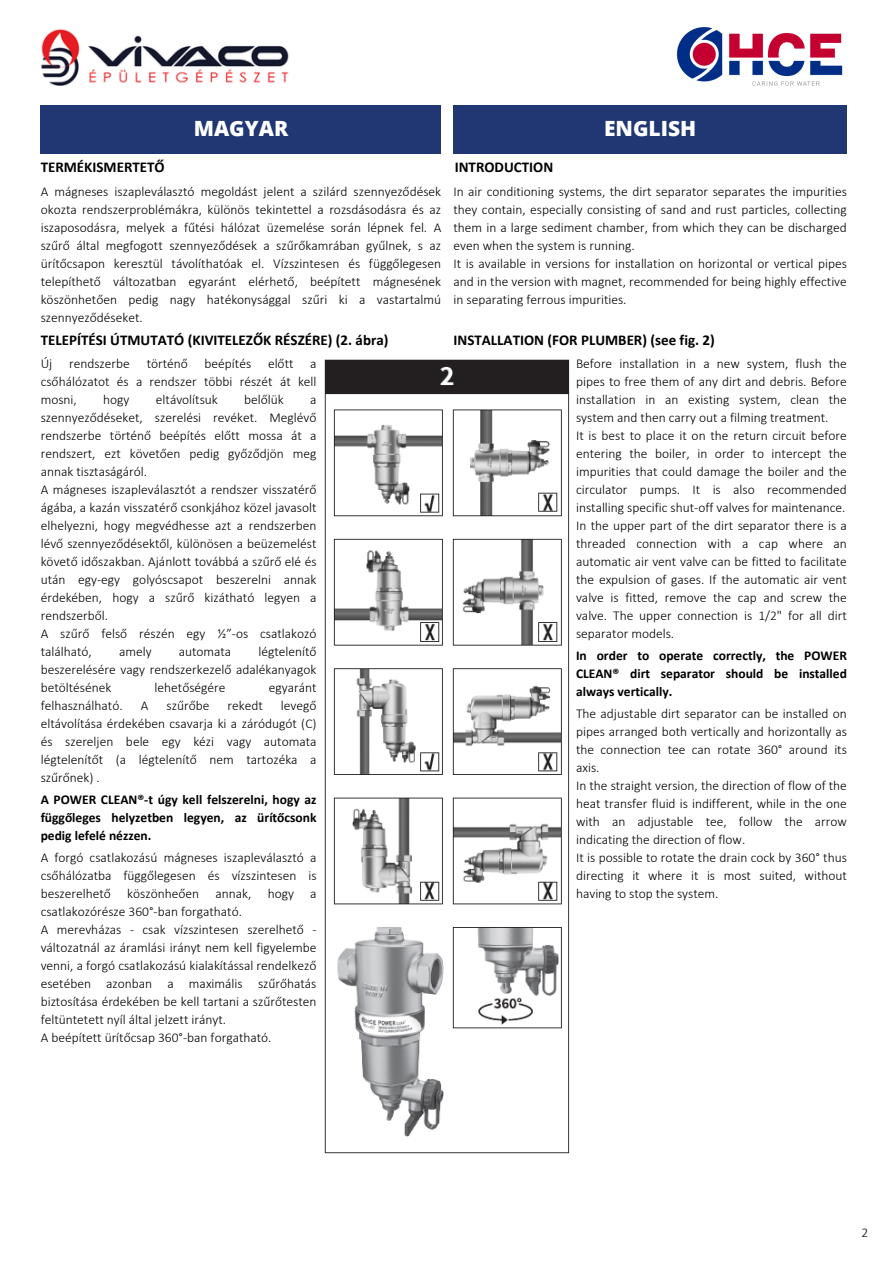
<style>
.page{position:relative;width:893px;height:1264px;background:#fff}
.page>*{position:absolute;margin:0;border:0;box-sizing:border-box;transform-origin:0 0}
.t1{font:800 21px "Open Sans";color:#fff}
.t2{font:700 15px "Calibri";color:#000}
.t3{font:300 13.5px/18px "Calibri";color:#000;text-align:justify}
.t4{font:700 13.5px/18px "Calibri";color:#000;text-align:justify}
</style>
<div class="page">
<img style="left:41px;top:29px;width:248px;height:56px">
<img style="left:676px;top:27px;width:167px;height:59px">
<div style="left:41px;top:105px;width:400px;height:49px;background:#203773"></div>
<div style="left:453px;top:105px;width:393px;height:49px;background:#203773"></div>
<img style="left:324px;top:359px;width:245px;height:795px">
<p class="t1" style="left:194px;top:114px;width:96px">MAGYAR</p>
<p class="t1" style="left:604px;top:114px;width:94px">ENGLISH</p>
<p class="t2" style="left:41px;top:161px;width:125px">TERMÉKISMERTETŐ</p>
<p class="t2" style="left:454px;top:161px;width:100px">INTRODUCTION</p>
<p class="t3" style="left:41px;top:184px;width:402px">A mágneses iszapleválasztó megoldást jelent a szilárd szennyeződések okozta rendszerproblémákra, különös tekintettel a rozsdásodásra és az iszaposodásra, melyek a fűtési hálózat üzemelése során lépnek fel. A szűrő által megfogott szennyeződések a szűrőkamrában gyűlnek, s az ürítőcsapon keresztül távolíthatóak el. Vízszintesen és függőlegesen telepíthető változatban egyaránt elérhető, beépített mágnesének köszönhetően pedig nagy hatékonysággal szűri ki a vastartalmú szennyeződéseket.</p>
<p class="t3" style="left:453px;top:184px;width:395px">In air conditioning systems, the dirt separator separates the impurities they contain, especially consisting of sand and rust particles, collecting them in a large sediment chamber, from which they can be discharged even when the system is running.</p>
<p class="t3" style="left:453px;top:255px;width:395px">It is available in versions for installation on horizontal or vertical pipes and in the version with magnet, recommended for being highly effective in separating ferrous impurities.</p>
<p class="t2" style="left:41px;top:333px;width:349px">TELEPÍTÉSI ÚTMUTATÓ (KIVITELEZŐK RÉSZÉRE) (2. ábra)</p>
<p class="t2" style="left:453px;top:333px;width:263px">INSTALLATION (FOR PLUMBER) (see fig. 2)</p>
<p class="t3" style="left:41px;top:356px;width:277px">Új rendszerbe történő beépítés előtt a csőhálózatot és a rendszer többi részét át kell mosni,</p>
<p class="t3" style="left:576px;top:356px;width:272px">Before installation in a new system, flush the pipes to free them of any dirt and debris. Before installation in an existing system, clean the system and then carry out a filming treatment.</p>
<p class="t3" style="left:576px;top:428px;width:272px">It is best to place it on the return circuit before entering the boiler, in order to intercept the impurities that could damage the boiler and the circulator pumps. It is also recommended installing specific shut-off valves for maintenance.</p>
<p class="t3" style="left:576px;top:518px;width:272px">In the upper part of the dirt separator there is a threaded connection with a cap where an automatic air vent valve can be fitted to facilitate the expulsion of gases. If the automatic air vent valve is fitted, remove the cap and screw the valve. The upper connection is 1/2" for all dirt separator models.</p>
<p class="t3" style="left:103px;top:392px;width:28px">hogy</p>
<p class="t3" style="left:156px;top:392px;width:63px">eltávolítsuk</p>
<p class="t3" style="left:244px;top:392px;width:41px">belőlük</p>
<p class="t3" style="left:41px;top:392px;width:277px;text-indent:269px">a szennyeződéseket, szerelési revéket. Meglévő rendszerbe történő beépítés előtt mossa át a rendszert, ezt követően pedig győződjön meg annak tisztaságáról.</p>
<p class="t3" style="left:41px;top:482px;width:277px">A mágneses iszapleválasztót a rendszer visszatérő ágába, a kazán visszatérő csonkjához közel javasolt elhelyezni, hogy megvédhesse azt a rendszerben lévő szennyeződésektől, különösen a beüzemelést követő időszakban. Ajánlott továbbá a szűrő elé és után egy-egy golyóscsapot beszerelni annak érdekében, hogy a szűrő kizátható legyen a rendszerből.</p>
<p class="t3" style="left:41px;top:626px;width:277px">A szűrő felső részén egy ½”-os csatlakozó található,</p>
<p class="t3" style="left:41px;top:644px;width:277px;text-indent:218px">légtelenítő beszerelésére vagy rendszerkezelő adalékanyagok betöltésének</p>
<p class="t3" style="left:119px;top:644px;width:34px">amely</p>
<p class="t3" style="left:179px;top:644px;width:54px">automata</p>
<p class="t4" style="left:576px;top:648px;width:272px">In order to operate correctly, the POWER CLEAN® dirt separator should be installed always vertically.</p>
<p class="t3" style="left:155px;top:680px;width:72px">lehetőségére</p>
<p class="t3" style="left:269px;top:680px;width:49px">egyaránt</p>
<p class="t3" style="left:41px;top:698px;width:83px">felhasználható.</p>
<p class="t3" style="left:141px;top:698px;width:9px">A</p>
<p class="t3" style="left:166px;top:698px;width:44px">szűrőbe</p>
<p class="t3" style="left:227px;top:698px;width:37px">rekedt</p>
<p class="t3" style="left:41px;top:698px;width:277px;text-indent:240px">levegő eltávolítása érdekében csavarja ki a záródugót (C) és szereljen bele egy kézi vagy automata légtelenítőt (a légtelenítő nem tartozéka a szűrőnek) .</p>
<p class="t4" style="left:41px;top:792px;width:277px">A POWER CLEAN®-t úgy kell felszerelni, hogy az függőleges helyzetben legyen, az ürítőcsonk pedig lefelé nézzen.</p>
<p class="t3" style="left:41px;top:850px;width:277px">A forgó csatlakozású mágneses iszapleválasztó a csőhálózatba függőlegesen és vízszintesen is beszerelhető köszönheően annak, hogy a csatlakozórésze 360°-ban forgatható.</p>
<p class="t3" style="left:41px;top:921px;width:277px">A merevházas - csak vízszintesen szerelhető - változatnál az áramlási irányt nem kell figyelembe venni, a forgó csatlakozású kialakítással rendelkező esetében azonban a maximális szűrőhatás biztosítása érdekében be kell tartani a szűrőtesten feltüntetett nyíl által jelzett irányt.</p>
<p class="t3" style="left:41px;top:1029px;width:232px">A beépített ürítőcsap 360°-ban forgatható.</p>
<p class="t3" style="left:576px;top:706px;width:272px">The adjustable dirt separator can be installed on pipes arranged both vertically and horizontally as the connection tee can rotate 360° around its axis.</p>
<p class="t3" style="left:576px;top:778px;width:272px">In the straight version, the direction of flow of the heat transfer fluid is indifferent, while in the one with an adjustable tee, follow the arrow indicating the direction of flow.</p>
<p class="t3" style="left:576px;top:850px;width:272px">It is possible to rotate the drain cock by 360° thus directing it where it is most suited, without having to stop the system.</p>
<p class="t3" style="left:861px;top:1224px;width:8px">2</p>
</div>
